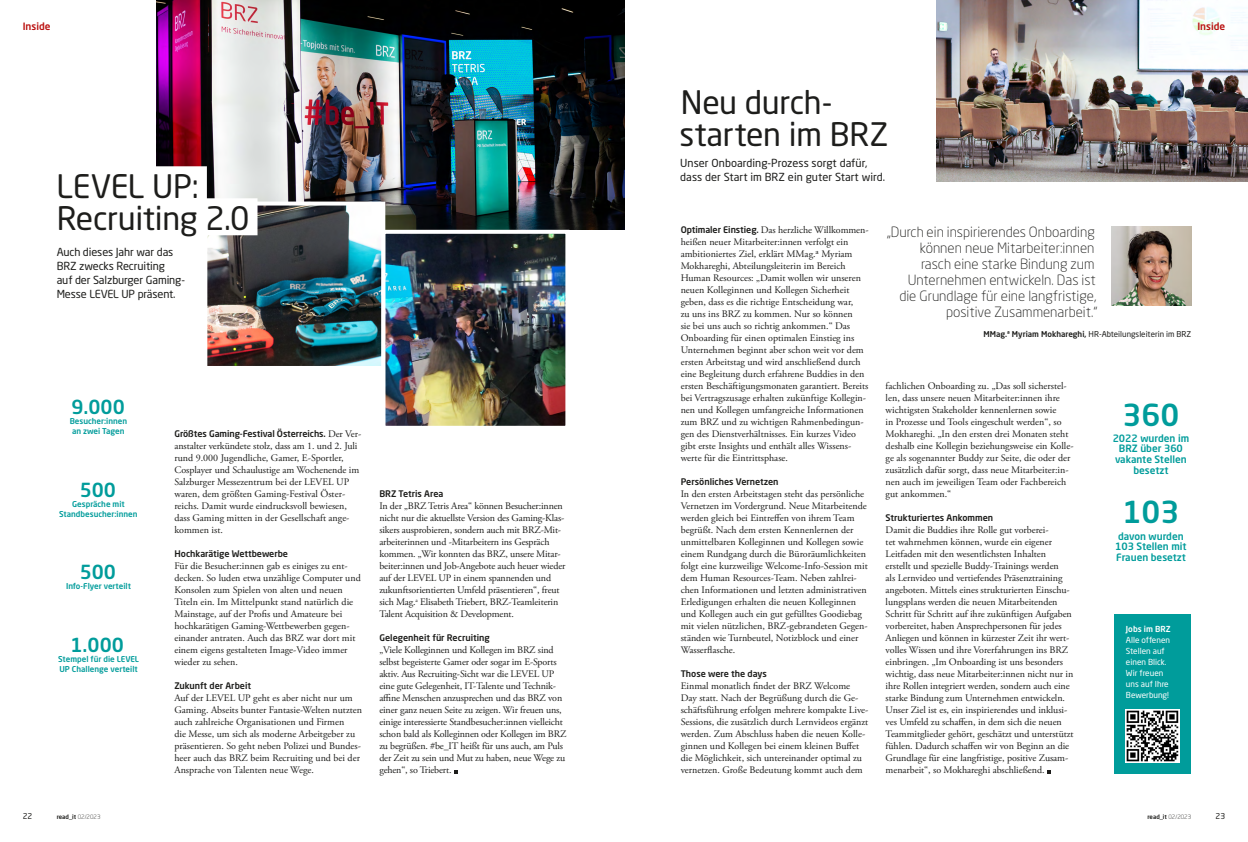
<style>
.page{position:relative;width:1248px;height:842px;background:#fff}
.page>*{position:absolute;margin:0;border:0;box-sizing:border-box;transform-origin:0 0}
.headline_1{font:32px/32px "Neo Sans Pro";letter-spacing:-.01em;color:#1d1d1b}
.headline_1-2{font:500 30px "Neo Sans Pro";color:#009c9b}
.fliesstext{font:500 19.2px "Neo Sans Pro";color:#009c9b}
.zitat{font:300 14px/16px "Neo Sans Std";color:#1d1d1b;text-align:right}
.vorspann{font:11px/14px "Neo Sans Pro";letter-spacing:-.01em;color:#1d1d1b}
.fliesstext-2{font:10px/12px "Adobe Garamond Pro";color:#1d1d1b}
.headline_1-3{font:500 10px/10.5px "Neo Sans Pro";color:#009c9b;text-align:center}
.rubriktitel{font:500 10px "Neo Sans Pro";color:#ba1110}
.fliesstext-3{font:500 9px "Neo Sans Pro";color:#1d1d1b}
.fliesstext-4{font:500 9px "Neo Sans Std";color:#1d1d1b}
.kasten_fett{font:8.2px/11px "Neo Sans Std";color:#fff}
.fliesstext-5{font:500 8px/10px "Neo Sans Pro";color:#009c9b}
.zitat_name{font:8px "Neo Sans Std";color:#1d1d1b}
.t1{font:8px "Neo Sans Pro";color:#1d1d1b}
.t2{font:500 6px "Neo Sans Pro";color:#1d1d1b}
.s1{font-family:"Adobe Garamond Pro";font-weight:400;font-size:10px}
.s2{font-family:"Neo Sans Pro";font-weight:500;font-size:9px}
.s3{font-weight:500}
.s4{font-weight:300}
</style>
<div class="page">
<img style="left:936px;top:0;width:311px;height:181px">
<img style="left:156px;top:0;width:468px;height:229px">
<div style="left:1114px;top:614px;width:77px;height:159px;background:#009c9b"></div>
<img style="left:1125px;top:709px;width:54px;height:54px">
<img style="left:208px;top:207px;width:172px;height:158px">
<div style="left:203px;top:202px;width:182px;height:168px;border:4px solid #fff"></div>
<img style="left:386px;top:235px;width:178px;height:190px">
<div style="left:381px;top:230px;width:188px;height:200px;border:4px solid #fff"></div>
<img style="left:1111px;top:226px;width:80px;height:79px">
<div style="left:56px;top:166px;width:151px;height:37px;background:#fff"></div>
<div style="left:57px;top:198px;width:200px;height:37px;background:#fff"></div>
<p class="rubriktitel" style="left:23px;top:20px;width:29px">Inside</p>
<p class="rubriktitel" style="left:1197px;top:20px;width:29px">Inside</p>
<h1 class="headline_1" style="left:56px;top:170px;width:194px">LEVEL UP:<br>Recruiting 2.0</h1>
<h2 class="vorspann" style="left:57px;top:245px;width:118px">Auch dieses Jahr war das</h2>
<h2 class="vorspann" style="left:57px;top:259px;width:110px">BRZ zwecks Recruiting</h2>
<h2 class="vorspann" style="left:57px;top:273px;width:130px">auf der Salzburger Gaming-</h2>
<h2 class="vorspann" style="left:57px;top:287px;width:120px">Messe LEVEL UP präsent.</h2>
<p class="fliesstext" style="left:71px;top:395px;width:55px">9.000</p>
<p class="fliesstext-5" style="left:70px;top:416px;width:59px">Besucher:innen an zwei Tagen</p>
<p class="fliesstext" style="left:80px;top:478px;width:38px">500</p>
<p class="fliesstext-5" style="left:59px;top:499px;width:80px;text-align:center">Gespräche mit<br>Standbesucher:innen</p>
<p class="fliesstext" style="left:80px;top:560px;width:38px">500</p>
<p class="fliesstext-5" style="left:66px;top:581px;width:66px">Info-Flyer verteilt</p>
<p class="fliesstext" style="left:70px;top:632px;width:55px">1.000</p>
<p class="fliesstext-5" style="left:58px;top:653px;width:82px">Stempel für die LEVEL<br>UP Challenge verteilt</p>
<p class="fliesstext-3" style="left:174px;top:428px;width:188px">Größtes Gaming-Festival Österreichs. <span class="s1">Der Ver-</span></p>
<p class="fliesstext-2" style="left:174px;top:440px;width:186px">anstalter verkündete stolz, dass am 1. und 2. Juli rund 9.000 Jugendliche, Gamer, E-Sportler, Cosplayer und Schaulustige am Wochenende im Salzburger Messezentrum bei der LEVEL UP waren, dem größten Gaming-Festival Öster&shy;reichs. Damit wurde eindrucksvoll bewiesen, dass Gaming mitten in der Gesellschaft ange&shy;kommen ist.</p>
<p class="fliesstext-3" style="left:174px;top:548px;width:115px">Hochkarätige Wettbewerbe</p>
<p class="fliesstext-2" style="left:174px;top:560px;width:188px">Für die Besucher:innen gab es einiges zu ent&shy;decken. So luden etwa unzählige Computer und Konsolen zum Spielen von alten und neuen Titeln ein. Im Mittelpunkt stand natürlich die Mainstage, auf der Profis und Amateure bei hochkarätigen Gaming-Wettbewerben gegen&shy;einander antraten. Auch das BRZ war dort mit einem eigens gestalteten Image-Video immer wieder zu sehen.</p>
<p class="fliesstext-3" style="left:174px;top:680px;width:78px">Zukunft der Arbeit</p>
<p class="fliesstext-2" style="left:174px;top:692px;width:189px">Auf der LEVEL UP geht es aber nicht nur um Gaming. Abseits bunter Fantasie-Welten nutzten auch zahlreiche Organisationen und Firmen<br>die Messe, um sich als moderne Arbeitgeber zu präsentieren. So geht neben Polizei und Bundes&shy;heer auch das BRZ beim Recruiting und bei der Ansprache von Talenten neue Wege.</p>
<p class="fliesstext-3" style="left:379px;top:488px;width:66px">BRZ Tetris Area</p>
<p class="fliesstext-2" style="left:379px;top:500px;width:188px">In der „BRZ Tetris Area“ können Besucher:innen nicht nur die aktuellste Version des Gaming-Klas&shy;sikers ausprobieren, sondern auch mit BRZ-Mit&shy;arbeiterinnen und -Mitarbeitern ins Gespräch kommen. „Wir konnten das BRZ, unsere Mitar&shy;beiter:innen und Job-Angebote auch heuer wieder auf der LEVEL UP in einem spannenden und zukunftsorientierten Umfeld präsentieren“, freut sich Mag.<sup>a</sup> Elisabeth Triebert, BRZ-Teamleiterin Talent Acquisition &amp; Development.</p>
<p class="fliesstext-3" style="left:379px;top:632px;width:112px">Gelegenheit für Recruiting</p>
<p class="fliesstext-2" style="left:379px;top:644px;width:189px">„Viele Kolleginnen und Kollegen im BRZ sind selbst begeisterte Gamer oder sogar im E-Sports aktiv. Aus Recruiting-Sicht war die LEVEL UP eine gute Gelegenheit, IT-Talente und Technik&shy;affine Menschen anzusprechen und das BRZ von einer ganz neuen Seite zu zeigen. Wir freuen uns, einige interessierte Standbesucher:innen vielleicht schon bald als Kolleginnen oder Kollegen im BRZ zu begrüßen. #be_IT heißt für uns auch, am Puls der Zeit zu sein und Mut zu haben, neue Wege zu gehen“, so Triebert.</p>
<h1 class="headline_1" style="left:679px;top:86px;width:211px">Neu durch&shy;starten im BRZ</h1>
<h2 class="vorspann" style="left:680px;top:156px;width:206px">Unser Onboarding-Prozess sorgt dafür, dass der Start im BRZ ein guter Start wird.</h2>
<p class="fliesstext-2" style="left:680px;top:224px;width:189px"><span class="s2">Optimaler Einstieg.</span> Das herzliche Willkommen&shy;heißen neuer Mitarbeiter:innen verfolgt ein ambitioniertes Ziel, erklärt MMag.a Myriam Mokhareghi, Abteilungsleiterin im Bereich Human Resources: „Damit wollen wir unseren neuen Kolleginnen und Kollegen Sicherheit geben, dass es die richtige Entscheidung war,<br>zu uns ins BRZ zu kommen. Nur so können<br>sie bei uns auch so richtig ankommen.“ Das Onboarding für einen optimalen Einstieg ins Unternehmen beginnt aber schon weit vor dem ersten Arbeitstag und wird anschließend durch eine Begleitung durch erfahrene Buddies in den ersten Beschäftigungsmonaten garantiert. Bereits bei Vertragszusage erhalten zukünftige Kollegin&shy;nen und Kollegen umfangreiche Informationen zum BRZ und zu wichtigen Rahmenbedingun&shy;gen des Dienstverhältnisses. Ein kurzes Video gibt erste Insights und enthält alles Wissens&shy;werte für die Eintrittsphase.</p>
<p class="fliesstext-4" style="left:680px;top:476px;width:99px">Persönliches Vernetzen</p>
<p class="fliesstext-2" style="left:680px;top:488px;width:188px">In den ersten Arbeitstagen steht das persönliche Vernetzen im Vordergrund. Neue Mitarbeitende werden gleich bei Eintreffen von ihrem Team begrüßt. Nach dem ersten Kennenlernen der unmittelbaren Kolleginnen und Kollegen sowie einem Rundgang durch die Büroräumlichkeiten folgt eine kurzweilige Welcome-Info-Session mit dem Human Resources-Team. Neben zahlrei&shy;chen Informationen und letzten administrativen Erledigungen erhalten die neuen Kolleginnen und Kollegen auch ein gut gefülltes Goodiebag mit vielen nützlichen, BRZ-gebrandeten Gegen&shy;ständen wie Turnbeutel, Notizblock und einer Wasserflasche.</p>
<p class="fliesstext-4" style="left:680px;top:668px;width:88px">Those were the days</p>
<p class="fliesstext-2" style="left:680px;top:680px;width:189px">Einmal monatlich findet der BRZ Welcome Day statt. Nach der Begrüßung durch die Ge&shy;schäftsführung erfolgen mehrere kompakte Live-Sessions, die zusätzlich durch Lernvideos ergänzt werden. Zum Abschluss haben die neuen Kolle&shy;ginnen und Kollegen bei einem kleinen Buffet die Möglichkeit, sich untereinander optimal zu vernetzen. Große Bedeutung kommt auch dem</p>
<p class="zitat" style="left:886px;top:224px;width:212px">„Durch ein inspirierendes Onboarding können neue Mitarbeiter:innen<br>rasch eine starke Bindung zum Unternehmen entwickeln. Das ist<br>die Grundlage für eine langfristige, positive Zusammenarbeit.“</p>
<p class="zitat_name" style="left:983px;top:329px;width:209px"><span class="s3">MMag.ª Myriam Mokhareghi,</span> HR-Abteilungsleiterin im BRZ</p>
<p class="fliesstext-2" style="left:885px;top:380px;width:189px">fachlichen Onboarding zu. „Das soll sicherstel&shy;len, dass unsere neuen Mitarbeiter:innen ihre wichtigsten Stakeholder kennenlernen sowie<br>in Prozesse und Tools eingeschult werden“, so Mokhareghi. „In den ersten drei Monaten steht deshalb eine Kollegin beziehungsweise ein Kolle&shy;ge als sogenannter Buddy zur Seite, die oder der zusätzlich dafür sorgt, dass neue Mitarbeiter:in&shy;nen auch im jeweiligen Team oder Fachbereich gut ankommen.“</p>
<p class="fliesstext-4" style="left:885px;top:512px;width:109px">Strukturiertes Ankommen</p>
<p class="fliesstext-2" style="left:885px;top:524px;width:189px">Damit die Buddies ihre Rolle gut vorberei-<br>tet wahrnehmen können, wurde ein eigener Leitfaden mit den wesentlichsten Inhalten erstellt und spezielle Buddy-Trainings werden<br>als Lernvideo und vertiefendes Präsenztraining angeboten. Mittels eines strukturierten Einschu&shy;lungsplans werden die neuen Mitarbeitenden Schritt für Schritt auf ihre zukünftigen Aufgaben vorbereitet, haben Ansprechpersonen für jedes Anliegen und können in kürzester Zeit ihr wert&shy;volles Wissen und ihre Vorerfahrungen ins BRZ einbringen. „Im Onboarding ist uns besonders wichtig, dass neue Mitarbeiter:innen nicht nur in ihre Rollen integriert werden, sondern auch eine starke Bindung zum Unternehmen entwickeln.<br>Unser Ziel ist es, ein inspirierendes und inklusi&shy;ves Umfeld zu schaffen, in dem sich die neuen Teammitglieder gehört, geschätzt und unterstützt fühlen. Dadurch schaffen wir von Beginn an die Grundlage für eine langfristige, positive Zusam&shy;menarbeit“, so Mokhareghi abschließend.</p>
<h1 class="headline_1-2" style="left:1122px;top:396px;width:58px">360</h1>
<h1 class="headline_1-3" style="left:1112px;top:433px;width:78px">2022 wurden im<br>BRZ über 360 vakante Stellen besetzt</h1>
<h1 class="headline_1-2" style="left:1122px;top:493px;width:58px">103</h1>
<h1 class="headline_1-3" style="left:1117px;top:530px;width:67px">davon wurden</h1>
<h1 class="headline_1-3" style="left:1115px;top:541px;width:73px;text-align:left">103 Stellen mit<br>Frauen besetzt</h1>
<p class="kasten_fett" style="left:1125px;top:623px;width:46px"><span class="s3">Jobs im BRZ<br></span>Alle offenen<br>Stellen auf einen Blick.<br>Wir freuen uns auf Ihre<br>Bewerbung!</p>
<p class="t1" style="left:23px;top:811px;width:11px">22</p>
<p class="t2" style="left:57px;top:813px;width:45px">read_it <span class="s4">02/2023</span></p>
<p class="t2" style="left:1147px;top:813px;width:45px">read_it <span class="s4">02/2023</span></p>
<p class="t1" style="left:1215px;top:811px;width:11px">23</p>
</div>
